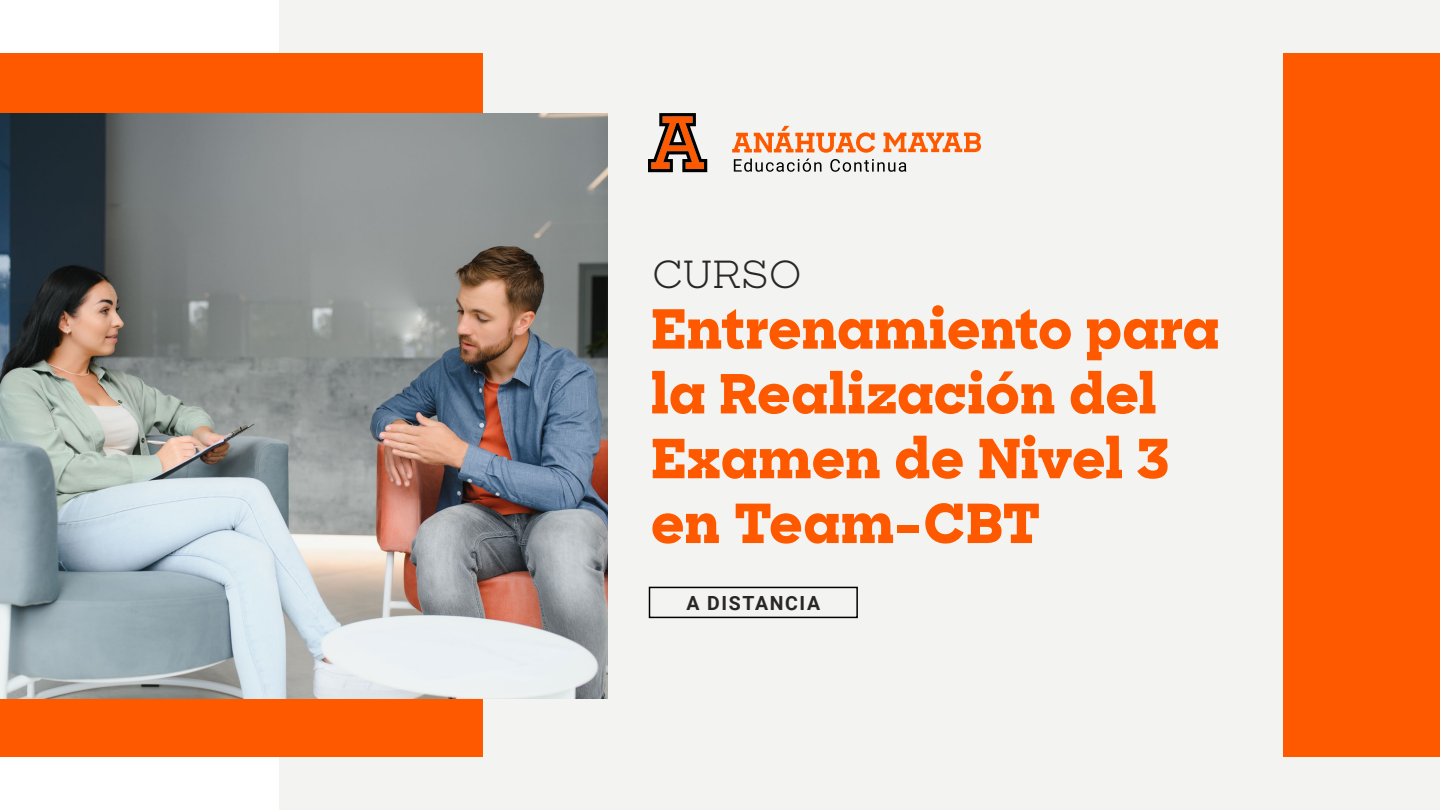
<style>
.page{position:relative;width:1440px;height:810px;background:#fff}
.page>*{position:absolute;margin:0;border:0;box-sizing:border-box;transform-origin:0 0}
.t1{font:800 54px/64.8px "Sharp Slab";letter-spacing:-.005em;color:#ff5900}
.t2{font:37.5px "Sharp Slab";letter-spacing:-.015em;color:#292626}
.t3{font:700 19.5px "Roboto";letter-spacing:.085em;color:#292626}
</style>
<div class="page">
<div style="left:279px;top:0;width:1161px;height:810px;background:#f3f3f1"></div>
<div style="left:1283px;top:53px;width:157px;height:704px;background:#ff5900"></div>
<div style="left:0;top:53px;width:483px;height:704px;background:#ff5900"></div>
<svg style="left:648px;top:113px;width:59px;height:59px"></svg>
<svg style="left:732px;top:126px;width:143px;height:27px"></svg>
<svg style="left:734px;top:159px;width:87px;height:13px"></svg>
<svg style="left:830px;top:159px;width:76px;height:13px"></svg>
<svg style="left:884px;top:133px;width:97px;height:19px"></svg>
<img style="left:0;top:113px;width:608px;height:585px">
<div style="left:649px;top:587px;width:209px;height:31px;border:2px solid #000"></div>
<p class="t2" style="left:652px;top:248px;width:152px">CURSO</p>
<p class="t1" style="left:651px;top:296px;width:570px">Entrenamiento para la Realización del<br>Examen de Nivel 3 en Team–CBT</p>
<p class="t3" style="left:687px;top:589px;width:135px">A DISTANCIA</p>
</div>
